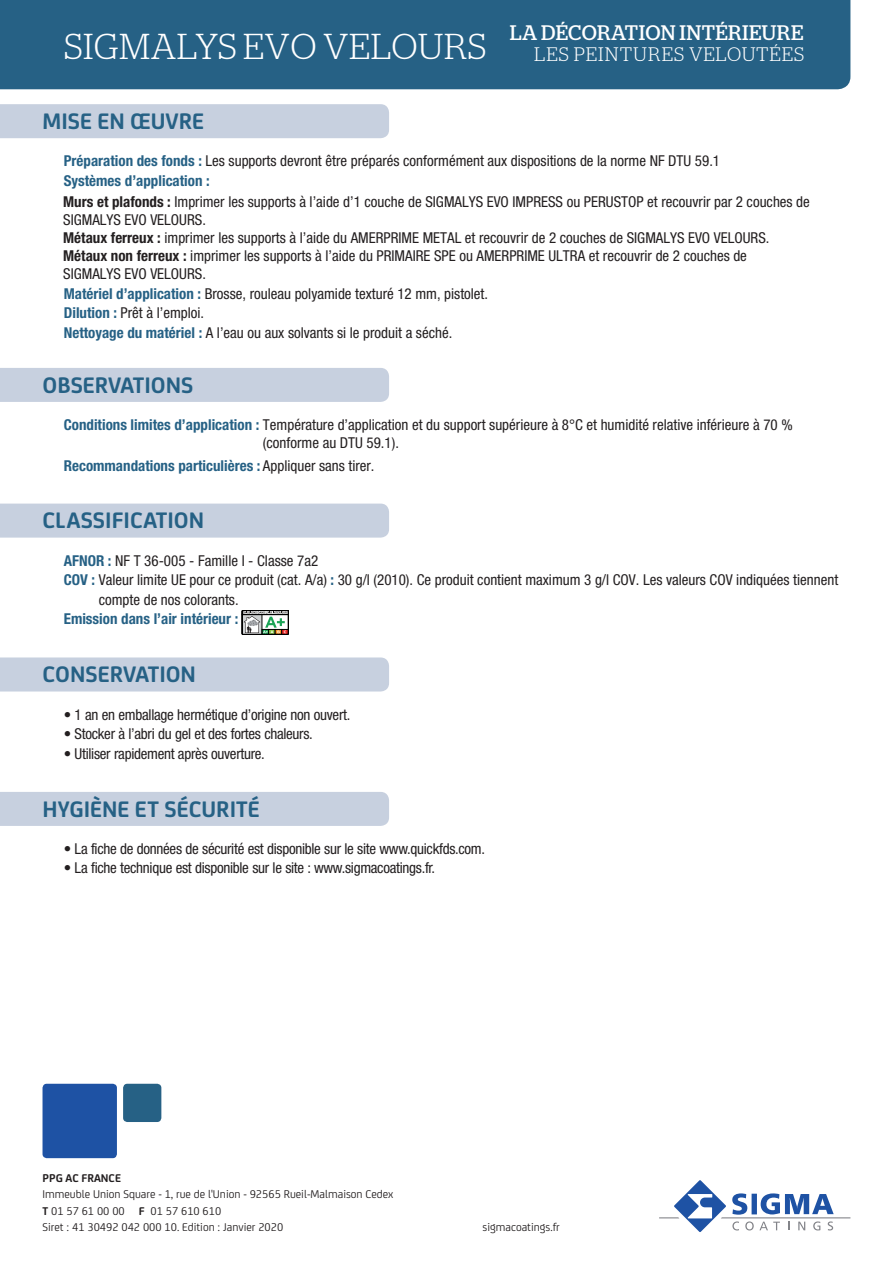
<style>
.page{position:relative;width:893px;height:1263px;background:#fff}
.page>*{position:absolute;margin:0;border:0;box-sizing:border-box;transform-origin:0 0}
.t1{font:300 36px "Stag";letter-spacing:.015em;color:#fff}
.t2{font:700 24px "FS Joey";color:#266185}
.t3{font:21px "Stag";letter-spacing:.015em;color:#fff}
.t4{font:300 19.5px "Stag";letter-spacing:.05em;color:#fff}
.t5{font:condensed 15px/18px "Helvetica Neue LT Std";color:#231f20}
.t6{font:condensed 15px "Helvetica Neue";letter-spacing:-.02em;color:#231f20}
.t7{font:700 condensed 15px "Helvetica Neue LT Std";color:#266185}
.t8{font:12px/16.5px "FS Joey";color:#231f20}
.t9{font:700 12px "FS Joey";color:#231f20}
.s1{font-weight:700;color:#266185}
.s2{font-weight:700}
.s3{font-weight:400;color:#231f20}
</style>
<div class="page">
<div style="left:0;top:0;width:850px;height:89px;background:#266185"></div>
<svg style="left:659px;top:1180px;width:191px;height:52px"></svg>
<div style="left:43px;top:1084px;width:74px;height:74px;background:#1e52a4;border-radius:4px"></div>
<div style="left:123px;top:1084px;width:38px;height:38px;background:#266185;border-radius:4px"></div>
<div style="left:0;top:104px;width:389px;height:34px;background:#c7d0df"></div>
<div style="left:0;top:368px;width:389px;height:34px;background:#c7d0df"></div>
<div style="left:0;top:504px;width:389px;height:34px;background:#c7d0df"></div>
<svg style="left:242px;top:610px;width:46px;height:25px"></svg>
<div style="left:0;top:657px;width:389px;height:34px;background:#c7d0df"></div>
<div style="left:0;top:792px;width:389px;height:34px;background:#c7d0df"></div>
<h1 class="t1" style="left:64px;top:26px;width:424px">SIGMALYS EVO VELOURS</h1>
<h3 class="t3" style="left:510px;top:21px;width:295px">LA DÉCORATION INTÉRIEURE</h3>
<h3 class="t4" style="left:534px;top:44px;width:271px">LES PEINTURES VELOUTÉES</h3>
<h2 class="t2" style="left:43px;top:103px;width:163px">MISE EN ŒUVRE</h2>
<p class="t5" style="left:64px;top:151px;width:658px;line-height:19.5px"><span class="s1">Préparation des fonds :</span> Les supports devront être préparés conformément aux dispositions de la norme NF DTU 59.1<br><span class="s1">Systèmes d’application :</span></p>
<p class="t5" style="left:63px;top:193px;width:748px"><span class="s2">Murs et plafonds :</span> Imprimer les supports à l’aide d’1 couche de SIGMALYS EVO IMPRESS ou PERUSTOP et recouvrir par 2 couches de SIGMALYS EVO VELOURS.<br><span class="s2">Métaux ferreux :</span> imprimer les supports à l’aide du AMERPRIME METAL et recouvrir de 2 couches de SIGMALYS EVO VELOURS.<br><span class="s2">Métaux non ferreux :</span> imprimer les supports à l’aide du PRIMAIRE SPE ou AMERPRIME ULTRA et recouvrir de 2 couches de<br>SIGMALYS EVO VELOURS.</p>
<p class="t5" style="left:64px;top:283px;width:426px;line-height:19.5px"><span class="s1">Matériel d’application :</span> Brosse, rouleau polyamide texturé 12 mm, pistolet.<br><span class="s1">Dilution :</span> Prêt à l’emploi.<br><span class="s1">Nettoyage du matériel :</span> A l’eau ou aux solvants si le produit a séché.</p>
<h2 class="t2" style="left:43px;top:367px;width:152px">OBSERVATIONS</h2>
<p class="t5" style="left:263px;top:415px;width:531px;text-indent:-199px"><span class="s1">Conditions limites d’application :</span> Température d’application et du support supérieure à 8°C et humidité relative inférieure à 70 % (conforme au DTU 59.1).</p>
<p class="t7" style="left:64px;top:456px;width:312px">Recommandations particulières : <span class="s3">Appliquer sans tirer.</span></p>
<h2 class="t2" style="left:43px;top:502px;width:163px">CLASSIFICATION</h2>
<p class="t5" style="left:64px;top:551px;width:256px"><span class="s1">AFNOR :</span> NF T 36-005 - Famille I - Classe 7a2</p>
<p class="t5" style="left:64px;top:571px;width:776px"><span class="s1">COV :</span> Valeur limite UE pour ce produit (cat. A/a) <span class="s1">:</span> 30 g/l (2010). Ce produit contient maximum 3 g/l COV. Les valeurs COV indiquées tiennent</p>
<p class="t5" style="left:99px;top:590px;width:141px">compte de nos colorants.</p>
<p class="t7" style="left:64px;top:610px;width:176px">Emission dans l’air intérieur :</p>
<h2 class="t2" style="left:43px;top:656px;width:155px">CONSERVATION</h2>
<p class="t6" style="left:64px;top:705px;width:288px">• 1 an en emballage hermétique d’origine non ouvert.</p>
<p class="t6" style="left:64px;top:725px;width:251px">• Stocker à l’abri du gel et des fortes chaleurs.</p>
<p class="t6" style="left:64px;top:744px;width:203px">• Utiliser rapidement après ouverture.</p>
<h2 class="t2" style="left:43px;top:791px;width:219px">HYGIÈNE ET SÉCURITÉ</h2>
<p class="t6" style="left:64px;top:840px;width:423px">• La fiche de données de sécurité est disponible sur le site www.quickfds.com.</p>
<p class="t6" style="left:64px;top:859px;width:373px">• La fiche technique est disponible sur le site : www.sigmacoatings.fr.</p>
<p class="t9" style="left:43px;top:1168px;width:80px">PPG AC FRANCE</p>
<p class="t8" style="left:43px;top:1185px;width:352px">Immeuble Union Square - 1, rue de l'Union - 92565 Rueil-Malmaison Cedex<br><span class="s2">T</span> 01 57 61 00 00 <span class="s2">F</span> 01 57 610 610<br>Siret : 41 30492 042 000 10. Edition : Janvier 2020</p>
<p class="t8" style="left:483px;top:1218px;width:79px">sigmacoatings.fr</p>
</div>
